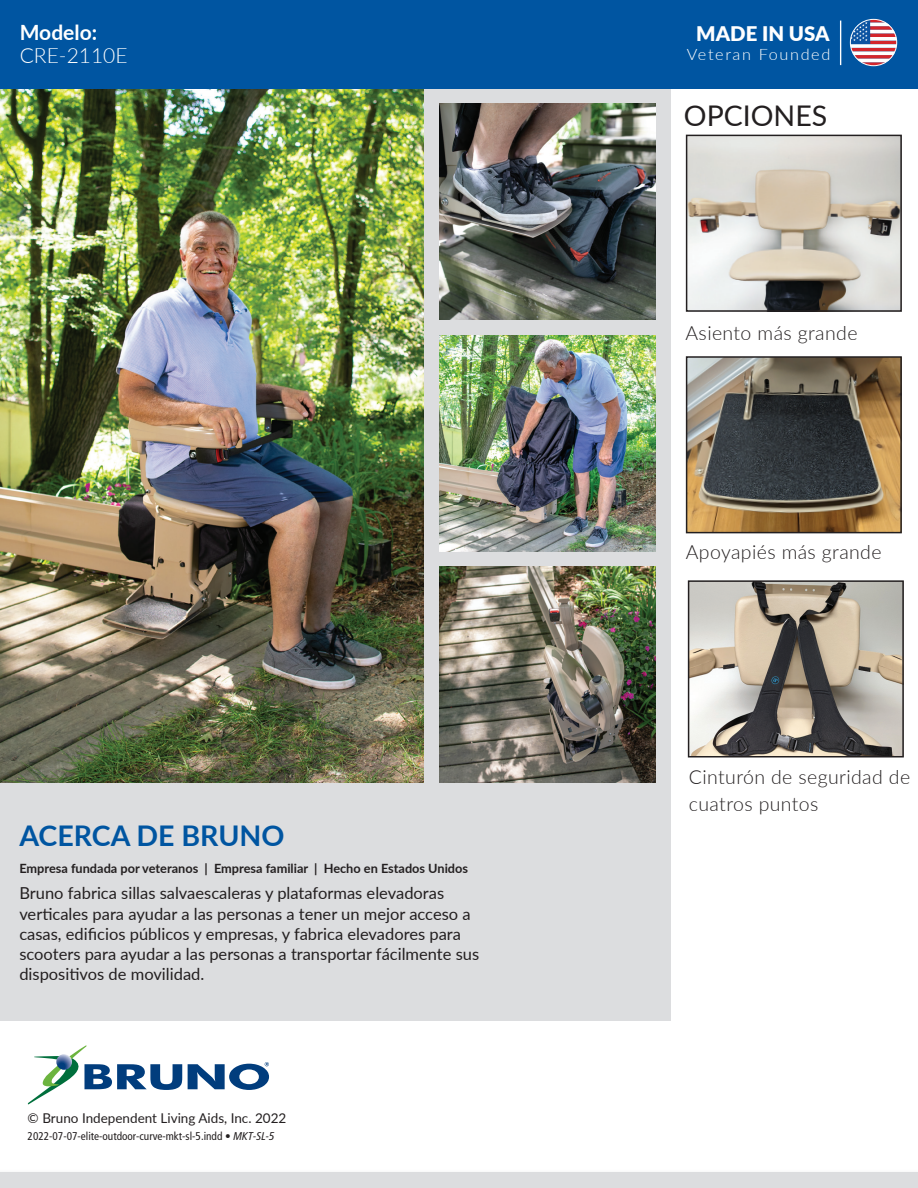
<style>
.page{position:relative;width:918px;height:1188px;background:#fff}
.page>*{position:absolute;margin:0;border:0;box-sizing:border-box;transform-origin:0 0}
.t1{font:700 28.5px "Lato";color:#0055a1}
.t2{font:28.5px "Lato";color:#231f20}
.t3{font:300 21px "Lato";color:#fff}
.t4{font:700 21px "Lato";color:#fff}
.t5{font:900 20.1px "Lato";color:#fff}
.List_Paragraph{font:300 19.5px/27px "Lato";letter-spacing:.02em;color:#231f20}
.t6{font:16.5px/20.2px "Lato";color:#231f20}
.t7{font:300 15.75px "Lato";letter-spacing:.1em;color:#fff;scale:1.04 1}
.t8{font:13.5px "Lato";color:#231f20}
.t9{font:700 12.75px "Lato";color:#231f20}
.t10{font:condensed 11.25px "Frutiger LT Std";color:#231f20}
.s1{font-family:"Frutiger LT Pro";font-style:italic}
</style>
<div class="page">
<div style="left:0;top:81px;width:671px;height:940px;background:#dcdddf"></div>
<img style="left:0;top:89px;width:424px;height:694px">
<div style="left:0;top:0;width:918px;height:89px;background:#0055a1"></div>
<div style="left:840px;top:21px;width:1px;height:44px;border:1px solid #fff"></div>
<svg style="left:850px;top:19px;width:47px;height:47px"></svg>
<div style="left:850px;top:19px;width:47px;height:47px;border:1px solid #fff;border-radius:50%"></div>
<div style="left:0;top:1168px;width:918px;height:20px;background:#231f20;opacity:.27"></div>
<div style="left:0;top:1173px;width:918px;height:15px;background:#dcdddf"></div>
<svg style="left:28px;top:1045px;width:241px;height:60px"></svg>
<img style="left:439px;top:103px;width:216px;height:216px">
<img style="left:439px;top:335px;width:216px;height:216px">
<img style="left:439px;top:566px;width:216px;height:216px">
<img style="left:689px;top:138px;width:210px;height:171px">
<div style="left:686px;top:135px;width:216px;height:177px;border:2px solid #231f20"></div>
<img style="left:689px;top:359px;width:210px;height:171px">
<div style="left:686px;top:356px;width:216px;height:177px;border:2px solid #231f20"></div>
<img style="left:691px;top:583px;width:210px;height:172px">
<div style="left:688px;top:580px;width:216px;height:178px;border:2px solid #231f20"></div>
<p class="t4" style="left:20px;top:17px;width:79px">Modelo:</p>
<p class="t3" style="left:20px;top:41px;width:109px">CRE-2110E</p>
<p class="t1" style="left:19px;top:815px;width:267px">ACERCA DE BRUNO</p>
<p class="t9" style="left:19px;top:859px;width:450px">Empresa fundada por veteranos | Empresa familiar | Hecho en Estados Unidos</p>
<p class="t6" style="left:19px;top:883px;width:461px">Bruno fabrica sillas salvaescaleras y plataformas elevadoras verticales para ayudar a las personas a tener un mejor acceso a casas, edificios públicos y empresas, y fabrica elevadores para scooters para ayudar a las personas a transportar fácilmente sus dispositivos de movilidad.</p>
<p class="t8" style="left:28px;top:1109px;width:260px">© Bruno Independent Living Aids, Inc. 2022</p>
<p class="t10" style="left:28px;top:1129px;width:249px">2022-07-07-elite-outdoor-curve-mkt-sl-5.indd • <span class="s1">MKT-SL-5</span></p>
<p class="t5" style="left:696px;top:19px;width:135px">MADE IN USA</p>
<p class="t7" style="left:687px;top:43px;width:140px">Veteran Founded</p>
<p class="t2" style="left:684px;top:95px;width:145px">OPCIONES</p>
<p class="List_Paragraph" style="left:686px;top:319px;width:173px">Asiento más grande</p>
<p class="List_Paragraph" style="left:686px;top:537px;width:197px">Apoyapiés más grande</p>
<p class="List_Paragraph" style="left:689px;top:763px;width:223px">Cinturón de seguridad de cuatros puntos</p>
</div>
